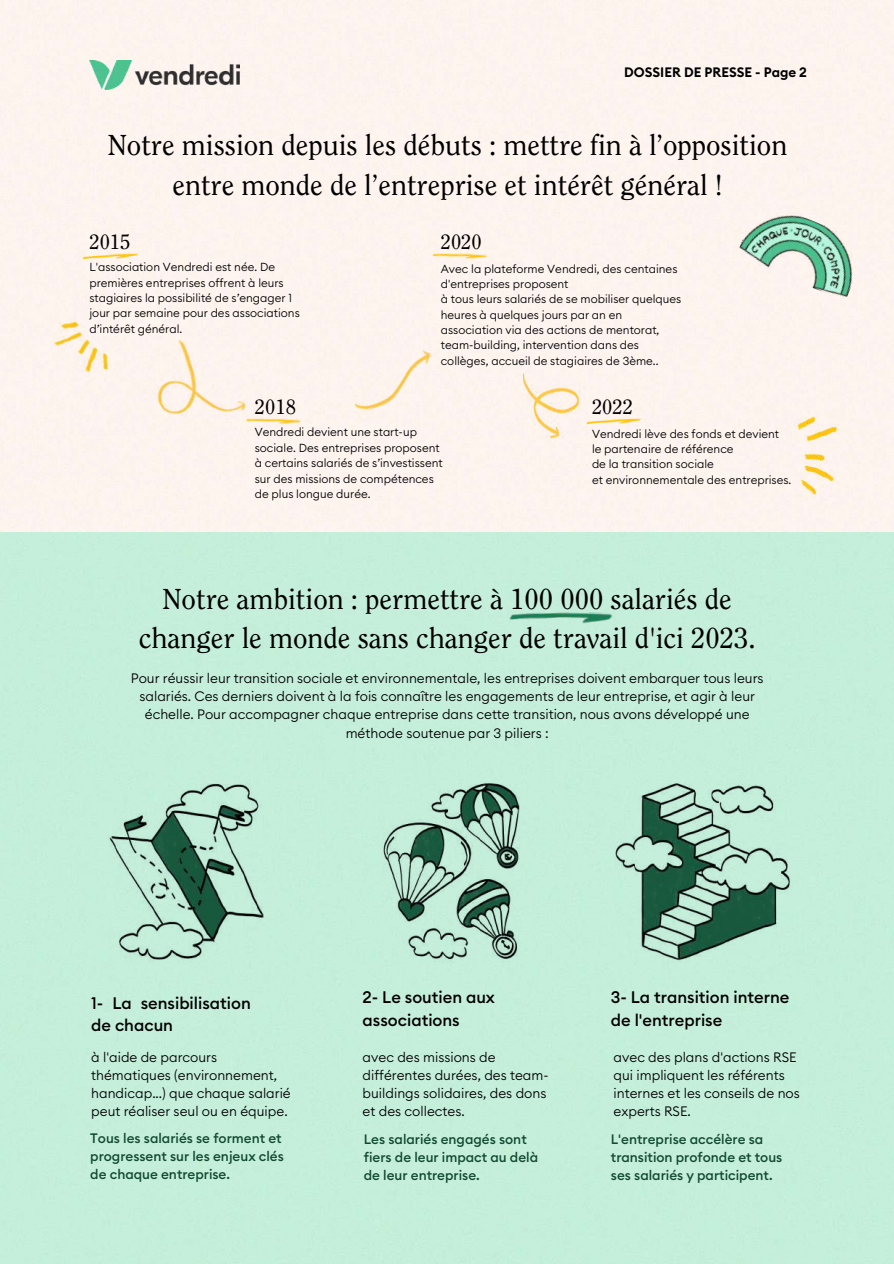
<style>
.page{position:relative;width:894px;height:1264px;background:#fff}
.page>*{position:absolute;margin:0;border:0;box-sizing:border-box;transform-origin:0 0}
.t1{font:28.65px/39.5px "Clearface ITC Pro";color:#000;text-align:center}
.t2{font:20.55px "Clearface ITC Pro";color:#000}
.t3{font:500 16.5px/22.5px "Euclid Circular B";color:#000}
.t4{font:300 13.5px/18px "Euclid Circular B";color:#000}
.t5{font:500 13.5px/18px "Euclid Circular B";color:#114930}
.t6{font:600 13.5px "Euclid Circular B";color:#000}
.t7{font:300 11.55px/15.3px "Euclid Circular B";color:#000}
</style>
<div class="page">
<img style="left:0;top:0;width:893px;height:1263px">
<img style="left:89px;top:60px;width:150px;height:29px">
<img style="left:90px;top:766px;width:193px;height:210px">
<img style="left:364px;top:766px;width:192px;height:210px">
<img style="left:609px;top:766px;width:192px;height:210px">
<img style="left:508px;top:610px;width:105px;height:15px">
<img style="left:341px;top:348px;width:100px;height:66px">
<img style="left:136px;top:329px;width:112px;height:117px">
<img style="left:523px;top:373px;width:57px;height:65px">
<img style="left:77px;top:248px;width:67px;height:16px">
<img style="left:580px;top:413px;width:67px;height:16px">
<img style="left:240px;top:410px;width:68px;height:22px">
<img style="left:426px;top:245px;width:69px;height:22px">
<img style="left:787px;top:405px;width:55px;height:102px">
<img style="left:38px;top:302px;width:90px;height:92px">
<img style="left:735px;top:199px;width:133px;height:102px">
<p class="t6" style="left:624px;top:66px;width:184px">DOSSIER DE PRESSE - Page 2</p>
<h1 class="t1" style="left:108px;top:128px;width:680px">Notre mission depuis les débuts : mettre fin à l’opposition entre monde de l’entreprise et intérêt général !</h1>
<h2 class="t2" style="left:89px;top:234px;width:42px">2015</h2>
<p class="t7" style="left:89px;top:260px;width:212px">L'association Vendredi est née. De premières entreprises offrent à leurs stagiaires la possibilité de s’engager 1 jour par semaine pour des associations d’intérêt général.</p>
<h2 class="t2" style="left:440px;top:234px;width:42px">2020</h2>
<p class="t7" style="left:440px;top:261px;width:242px">Avec la plateforme Vendredi, des centaines d'entreprises proposent<br>à tous leurs salariés de se mobiliser quelques heures à quelques jours par an en association via des actions de mentorat, team-building, intervention dans des collèges, accueil de stagiaires de 3ème..</p>
<h2 class="t2" style="left:592px;top:399px;width:42px">2022</h2>
<p class="t7" style="left:592px;top:426px;width:201px">Vendredi lève des fonds et devient le partenaire de référence<br>de la transition sociale<br>et environnementale des entreprises.</p>
<h2 class="t2" style="left:255px;top:399px;width:42px">2018</h2>
<p class="t7" style="left:255px;top:425px;width:189px">Vendredi devient une start-up sociale. Des entreprises proposent à certains salariés de s’investissent sur des missions de compétences de plus longue durée.</p>
<h1 class="t1" style="left:139px;top:581px;width:618px">Notre ambition : permettre à 100 000 salariés de changer le monde sans changer de travail d'ici 2023.</h1>
<p class="t4" style="left:131px;top:670px;width:634px;text-align:center">Pour réussir leur transition sociale et environnementale, les entreprises doivent embarquer tous leurs salariés. Ces derniers doivent à la fois connaître les engagements de leur entreprise, et agir à leur échelle. Pour accompagner chaque entreprise dans cette transition, nous avons développé une méthode soutenue par 3 piliers :</p>
<h3 class="t3" style="left:91px;top:991px;width:161px">1- La sensibilisation de chacun</h3>
<h3 class="t3" style="left:362px;top:985px;width:134px">2- Le soutien aux associations</h3>
<h3 class="t3" style="left:610px;top:985px;width:180px">3- La transition interne de l'entreprise</h3>
<p class="t4" style="left:362px;top:1049px;width:187px">avec des missions de différentes durées, des team&shy;buildings solidaires, des dons et des collectes.</p>
<p class="t4" style="left:613px;top:1049px;width:188px">avec des plans d'actions RSE qui impliquent les référents internes et les conseils de nos experts RSE.</p>
<p class="t5" style="left:90px;top:1129px;width:195px">Tous les salariés se forment et progressent sur les enjeux clés de chaque entreprise.</p>
<p class="t5" style="left:364px;top:1129px;width:176px">Les salariés engagés sont fiers de leur impact au delà de leur entreprise.</p>
<p class="t5" style="left:610px;top:1129px;width:173px">L'entreprise accélère sa transition profonde et tous ses salariés y participent.</p>
<p class="t4" style="left:91px;top:1049px;width:201px">à l'aide de parcours thématiques (environnement, handicap...) que chaque salarié peut réaliser seul ou en équipe.</p>
</div>
